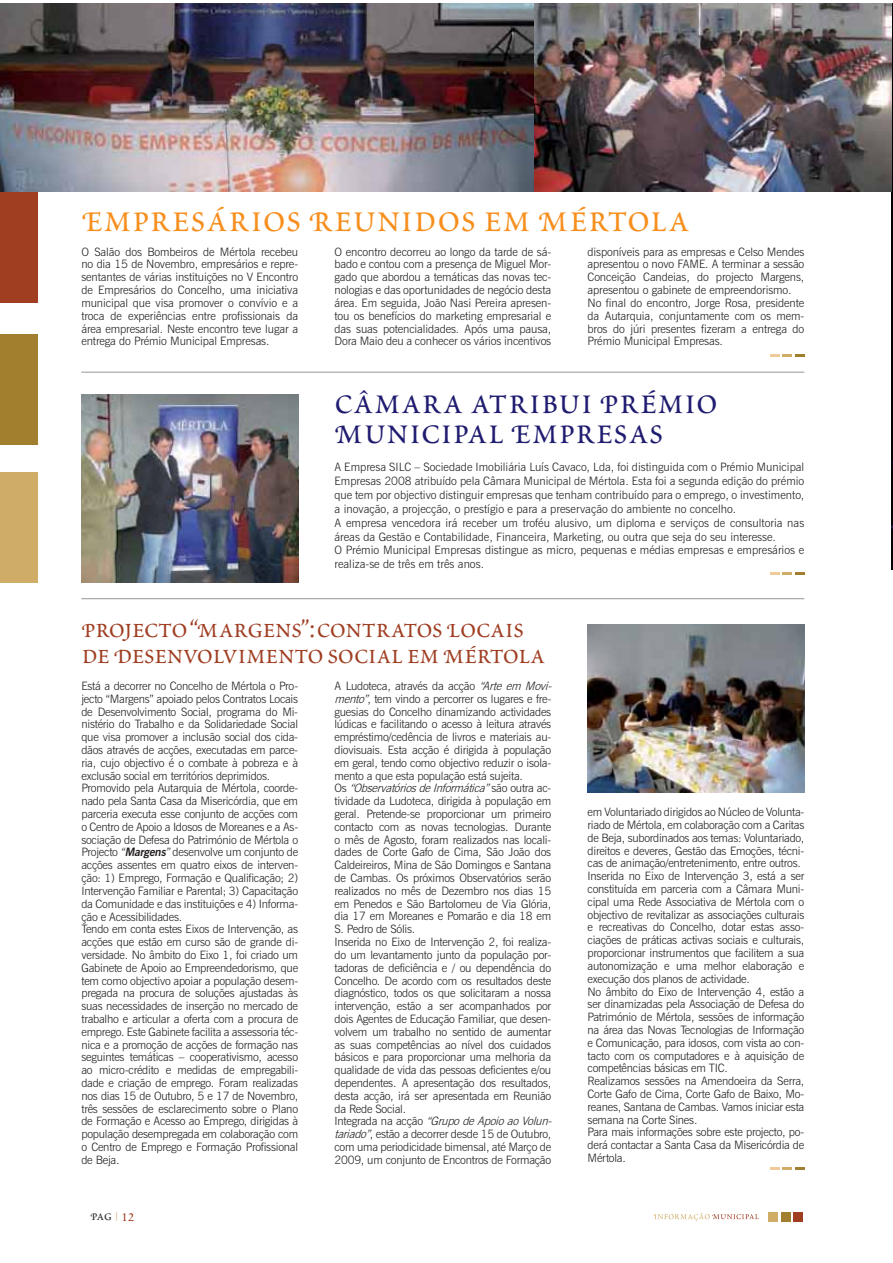
<style>
.page{position:relative;width:893px;height:1263px;background:#fff}
.page>*{position:absolute;margin:0;border:0;box-sizing:border-box;transform-origin:0 0}
.t1{font:43.5px "Poetica Roman Small Caps";color:#f78f1e}
.t2{font:40.95px/29.4px "Poetica Roman Small Caps";color:#201c70}
.t3{font:30.75px/25.7px "Poetica Roman Small Caps";letter-spacing:-.025em;color:#a03e22}
.t4{font:15.3px "Poetica Roman Small Caps";color:#231f20}
.t5{font:300 11.55px/12.8px "News Gothic BT";letter-spacing:-.02em;color:#231f20}
.t6{font:300 11.55px/13.8px "News Gothic BT";color:#231f20}
.s1{font-style:italic}
.s2{font-weight:700;font-style:italic}
.s3{font-family:"DIN";font-weight:300;font-size:10.2px;color:#d0ad67}
.s4{font-size:18px;color:#a03e22}
</style>
<div class="page">
<div style="left:768px;top:1212px;width:10px;height:9px;background:#d0ad67"></div>
<div style="left:780px;top:1212px;width:10px;height:9px;background:#a17f2e"></div>
<div style="left:793px;top:1212px;width:10px;height:9px;background:#a03e22"></div>
<svg style="left:653px;top:1213px;width:105px;height:8px"></svg>
<img style="left:891px;top:4px;width:1px;height:565px">
<img style="left:0;top:4px;width:534px;height:188px">
<img style="left:534px;top:4px;width:357px;height:188px">
<hr style="left:81px;top:372px;width:723px;height:1px;background:#939598">
<svg style="left:770px;top:354px;width:34px;height:3px"></svg>
<img style="left:81px;top:394px;width:217px;height:189px">
<svg style="left:770px;top:572px;width:34px;height:3px"></svg>
<hr style="left:81px;top:598px;width:723px;height:1px;background:#939598">
<img style="left:587px;top:624px;width:217px;height:168px">
<svg style="left:770px;top:1167px;width:34px;height:3px"></svg>
<div style="left:0;top:472px;width:38px;height:110px;background:#d0ad67"></div>
<div style="left:0;top:334px;width:38px;height:111px;background:#a17f2e"></div>
<div style="left:0;top:192px;width:38px;height:110px;background:#a03e22"></div>
<h1 class="t1" style="left:81px;top:199px;width:610px">Empresários Reunidos em Mértola</h1>
<p class="t5" style="left:334px;top:246px;width:218px;text-align:justify">O encontro decorreu ao longo da tarde de sá&shy;bado e contou com a presença de Miguel Mor&shy;gado que abordou a temáticas das novas tec&shy;nologias e das oportunidades de negócio desta área. Em seguida, João Nasi Pereira apresen&shy;tou os benefícios do marketing empresarial e das suas potencialidades. Após uma pausa, Dora Maio deu a conhecer os vários incentivos</p>
<p class="t5" style="left:587px;top:246px;width:218px">disponíveis para as empresas e Celso Mendes apresentou o novo FAME. A terminar a sessão Conceição Candeias, do projecto Margens, apresentou o gabinete de empreendorismo.<br>No final do encontro, Jorge Rosa, presidente da Autarquia, conjuntamente com os mem&shy;bros do júri presentes fizeram a entrega do Prémio Municipal Empresas.</p>
<p class="t5" style="left:81px;top:246px;width:218px;text-align:justify">O Salão dos Bombeiros de Mértola recebeu no dia 15 de Novembro, empresários e repre&shy;sentantes de várias instituições no V Encontro de Empresários do Concelho, uma iniciativa municipal que visa promover o convívio e a troca de experiências entre profissionais da área empresarial. Neste encontro teve lugar a entrega do Prémio Municipal Empresas.</p>
<h2 class="t2" style="left:334px;top:390px;width:385px">Câmara atribui Prémio<br>Municipal Empresas</h2>
<p class="t6" style="left:334px;top:461px;width:471px">A Empresa SILC – Sociedade Imobiliária Luís Cavaco, Lda, foi distinguida com o Prémio Municipal Empresas 2008 atribuído pela Câmara Municipal de Mértola. Esta foi a segunda edição do prémio que tem por objectivo distinguir empresas que tenham contribuído para o emprego, o investimento, a inovação, a projecção, o prestígio e para a preservação do ambiente no concelho.<br>A empresa vencedora irá receber um troféu alusivo, um diploma e serviços de consultoria nas áreas da Gestão e Contabilidade, Financeira, Marketing, ou outra que seja do seu interesse.<br>O Prémio Municipal Empresas distingue as micro, pequenas e médias empresas e empresários e realiza-se de três em três anos.</p>
<h3 class="t3" style="left:81px;top:618px;width:465px">Projecto “Margens”: Contratos Locais de Desenvolvimento Social em Mértola</h3>
<p class="t5" style="left:81px;top:681px;width:218px">Está a decorrer no Concelho de Mértola o Pro&shy;jecto “Margens” apoiado pelos Contratos Locais de Desenvolvimento Social, programa do Mi&shy;nistério do Trabalho e da Solidariedade Social que visa promover a inclusão social dos cida&shy;dãos através de acções, executadas em parce&shy;ria, cujo objectivo é o combate à pobreza e à exclusão social em territórios deprimidos.<br>Promovido pela Autarquia de Mértola, coorde&shy;nado pela Santa Casa da Misericórdia, que em parceria executa esse conjunto de acções com o Centro de Apoio a Idosos de Moreanes e a As&shy;sociação de Defesa do Património de Mértola o Projecto <span class="s1">“</span><span class="s2">Margens</span><span class="s1">”</span> desenvolve um conjunto de acções assentes em quatro eixos de interven&shy;ção: 1) Emprego, Formação e Qualificação; 2)<br>Intervenção Familiar e Parental; 3) Capacitação da Comunidade e das instituições e 4) Informa&shy;ção e Acessibilidades.<br>Tendo em conta estes Eixos de Intervenção, as acções que estão em curso são de grande di&shy;versidade. No âmbito do Eixo 1, foi criado um Gabinete de Apoio ao Empreendedorismo, que tem como objectivo apoiar a população desem&shy;pregada na procura de soluções ajustadas às suas necessidades de inserção no mercado de trabalho e articular a oferta com a procura de emprego. Este Gabinete facilita a assessoria téc&shy;nica e a promoção de acções de formação nas seguintes temáticas – cooperativismo, acesso ao micro-crédito e medidas de empregabili&shy;dade e criação de emprego. Foram realizadas nos dias 15 de Outubro, 5 e 17 de Novembro, três sessões de esclarecimento sobre o Plano de Formação e Acesso ao Emprego, dirigidas à população desempregada em colaboração com o Centro de Emprego e Formação Profissional de Beja.</p>
<p class="t5" style="left:334px;top:680px;width:221px">A Ludoteca, através da acção <span class="s1">“Arte em Movi&shy;mento”</span>, tem vindo a percorrer os lugares e fre&shy;guesias do Concelho dinamizando actividades lúdicas e facilitando o acesso à leitura através empréstimo/cedência de livros e materiais au&shy;diovisuais. Esta acção é dirigida à população em geral, tendo como objectivo reduzir o isola&shy;mento a que esta população está sujeita.<br>O s <span class="s1">“ObservatóriosdeInformática”</span>s ã o o u t r a a c - tividade da Ludoteca, dirigida à população em geral. Pretende-se proporcionar um primeiro contacto com as novas tecnologias. Durante o mês de Agosto, foram realizados nas locali&shy;dades de Corte Gafo de Cima, São João dos Caldeireiros, Mina de São Domingos e Santana de Cambas. Os próximos Observatórios serão realizados no mês de Dezembro nos dias 15 em Penedos e São Bartolomeu de Via Glória, dia 17 em Moreanes e Pomarão e dia 18 em S. Pedro de Sólis.<br>Inserida no Eixo de Intervenção 2, foi realiza&shy;do um levantamento junto da população por&shy;tadoras de deficiência e / ou dependência do Concelho. De acordo com os resultados deste diagnóstico, todos os que solicitaram a nossa intervenção, estão a ser acompanhados por dois Agentes de Educação Familiar, que desen&shy;volvem um trabalho no sentido de aumentar as suas competências ao nível dos cuidados básicos e para proporcionar uma melhoria da qualidade de vida das pessoas deficientes e/ou dependentes. A apresentação dos resultados, desta acção, irá ser apresentada em Reunião da Rede Social.<br>I n te g ra d a n a a c ç ã o <span class="s1">“GrupodeApoioaoVolun&shy;tariado”</span>, estão a decorrer desde 15 de Outubro, com uma periodicidade bimensal, até Março de 2009, um conjunto de Encontros de Formação</p>
<h3 class="t4" style="left:90px;top:1209px;width:45px">Pag <span class="s3">|</span> <span class="s4">12</span></h3>
<p class="t5" style="left:587px;top:807px;width:218px">em Voluntariado dirigidos ao Núcleo de Volunta&shy;riado de Mértola, em colaboração com a Caritas de Beja, subordinados aos temas: Voluntariado, direitos e deveres, Gestão das Emoções, técni&shy;cas de animação/entretenimento, entre outros.<br>Inserida no Eixo de Intervenção 3, está a ser constituída em parceria com a Câmara Muni&shy;cipal uma Rede Associativa de Mértola com o objectivo de revitalizar as associações culturais e recreativas do Concelho, dotar estas asso&shy;ciações de práticas activas sociais e culturais, proporcionar instrumentos que facilitem a sua autonomização e uma melhor elaboração e execução dos planos de actividade.<br>No âmbito do Eixo de Intervenção 4, estão a ser dinamizadas pela Associação de Defesa do Património de Mértola, sessões de informação na área das Novas Tecnologias de Informação e Comunicação, para idosos, com vista ao con&shy;tacto com os computadores e à aquisição de competências básicas em TIC.<br>Realizamos sessões na Amendoeira da Serra, Corte Gafo de Cima, Corte Gafo de Baixo, Mo&shy;reanes, Santana de Cambas. Vamos iniciar esta semana na Corte Sines.<br>Para mais informações sobre este projecto, po&shy;derá contactar a Santa Casa da Misericórdia de Mértola.</p>
</div>
